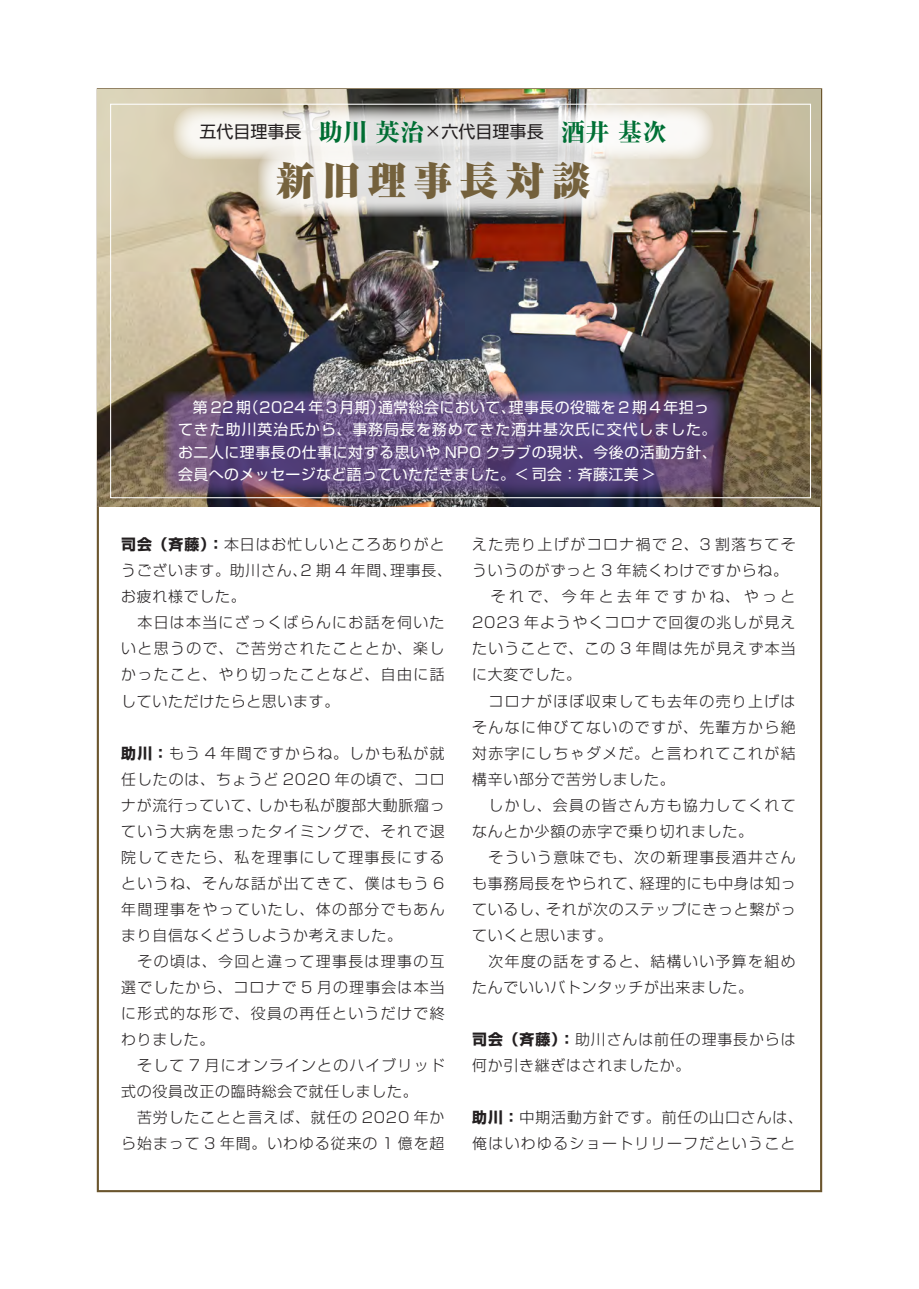
<style>
.page{position:relative;width:919px;height:1289px;background:#fff}
.page>*{position:absolute;margin:0;border:0;box-sizing:border-box;transform-origin:0 0}
.t1{font:900 38.25px "Ryumin Pro";letter-spacing:.2em;color:#6b562e}
.t2{font:800 24.45px "Ryumin Pro";color:#007035}
.t3{font:800 24.45px "Ryumin Pro";color:#006e33}
.t4{font:16.95px "Shin Go Pro";color:#231f20}
.t5{font:300 14.85px/26.1px "Shin Go Pro";letter-spacing:.08em;color:#231f20}
.t6{font:300 14.85px/26.1px "Shin Go Pro";letter-spacing:.05em;color:#231f20}
.t7{font:14.85px/22.4px "Shin Go Pro";letter-spacing:.04em;color:#fff}
.t8{font:300 14.85px/26.1px "Shin Go Pro";letter-spacing:.06em;color:#231f20}
.t9{font:300 14.85px "Shin Go Pro";letter-spacing:.1em;color:#231f20}
.t10{font:300 14.85px "Shin Go Pro";letter-spacing:.24em;color:#231f20}
.s1{font-weight:700}
</style>
<div class="page">
<img style="left:98px;top:89px;width:722px;height:418px">
<svg style="left:163px;top:391px;width:561px;height:104px;background:#5f4b7a"></svg>
<svg style="left:173px;top:106px;width:540px;height:53px"></svg>
<svg style="left:257px;top:147px;width:353px;height:70px"></svg>
<h2 class="t3" style="left:318px;top:112px;width:107px">助川英治</h2>
<p class="t4" style="left:199px;top:117px;width:121px">五代目理事長　</p>
<p class="t4" style="left:424px;top:117px;width:121px">×六代目理事長</p>
<h2 class="t2" style="left:560px;top:112px;width:107px">酒井基次</h2>
<h1 class="t1" style="left:276px;top:150px;width:315px">新旧理事長対談</h1>
<p class="t7" style="left:508px;top:394px;width:202px">理事長の役職を2 期 4 年担っ</p>
<p class="t7" style="left:378px;top:394px;width:139px">通常総会において、</p>
<p class="t7" style="left:178px;top:394px;width:540px">　第22 （期 2024年 3 月期）<br>てきた助川英治氏から、事務局長を務めてきた酒井基次氏に交代しました。お二人に理事長の仕事に対する思いや NPO クラブの現状、今後の活動方針、会員へのメッセージなど語っていただきました。&lt; 司会：斉藤江美 &lt;</p>
<p class="t8" style="left:390px;top:529px;width:63px;text-indent:-269px"><span class="s1">司会（斉藤 ：）</span> 本日はお忙しいところありがと理事長、</p>
<p class="t5" style="left:121px;top:555px;width:325px">うございます。助川さん 2、期 4 年間、<br>お疲れ様でした。<br>　本日は本当にざっくばらんにお話を伺いたいと思うので、ご苦労されたこととか、楽しかったこと、やり切ったことなど、自由に話していただけたらと思います。</p>
<p class="t5" style="left:121px;top:738px;width:325px;text-align:right"><span class="s1">助川：</span>もう 4 年間ですからね。しかも私が就任したのは、ちょうど 2020 年の頃で、コロしかも私が腹部大動脈瘤っ</p>
<p class="t5" style="left:121px;top:790px;width:325px">ナが流行っていて、<br>ていう大病を患ったタイミングで、それで退院してきたら、私を理事にして理事長にするというね、そんな話が出てきて、僕はもう 6年間理事をやっていたし、体の部分でもあんまり自信なくどうしようか考えました。<br>　その頃は、今回と違って理事長は理事の互選でしたから、コロナで 5 月の理事会は本当に形式的な形で、役員の再任というだけで終わりました。<br>　そして 7 月にオンラインとのハイブリッド式の役員改正の臨時総会で就任しました。<br>　苦労したことと言えば、就任の 2020 年から始まって 3 年間。いわゆる従来の 1 億を超</p>
<p class="t9" style="left:472px;top:532px;width:325px">えた売り上げがコロナ禍で 2、3 割落ちてそ</p>
<p class="t6" style="left:472px;top:555px;width:317px">ういうのがずっと 3 年続くわけですからね。</p>
<p class="t10" style="left:472px;top:584px;width:325px">　それで、今年と去年ですかね、やっと</p>
<p class="t5" style="left:472px;top:608px;width:325px">2023 年ようやくコロナで回復の兆しが見え</p>
<p class="t5" style="left:472px;top:634px;width:325px">たいうことで、この 3 年間は先が見えず本当</p>
<p class="t5" style="left:472px;top:660px;width:110px">に大変でした。</p>
<p class="t5" style="left:472px;top:686px;width:325px">　コロナがほぼ収束しても去年の売り上げは</p>
<p class="t5" style="left:472px;top:712px;width:325px">そんなに伸びてないのですが、先輩方から絶</p>
<p class="t5" style="left:472px;top:738px;width:325px">対赤字にしちゃダメだ。と言われてこれが結</p>
<p class="t6" style="left:472px;top:764px;width:204px">構辛い部分で苦労しました。</p>
<p class="t5" style="left:472px;top:790px;width:325px">　しかし、会員の皆さん方も協力してくれて</p>
<p class="t6" style="left:472px;top:816px;width:282px">なんとか少額の赤字で乗り切れました。</p>
<p class="t5" style="left:472px;top:842px;width:325px">　そういう意味でも、次の新理事長酒井さん</p>
<p class="t6" style="left:640px;top:868px;width:157px">経理的にも中身は知っ</p>
<p class="t6" style="left:546px;top:868px;width:251px;text-indent:-74px">も事務局長をやられて、<br>それが次のステップにきっと繋がっ</p>
<p class="t6" style="left:472px;top:894px;width:325px">ているし、<br>ていくと思います。<br>　次年度の話をすると、結構いい予算を組めたんでいいバトンタッチが出来ました。</p>
<p class="t8" style="left:472px;top:1024px;width:325px"><span class="s1">司会（斉藤 ：）</span> 助川さんは前任の理事長からは何か引き継ぎはされましたか。</p>
<p class="t5" style="left:472px;top:1102px;width:332px"><span class="s1">助川：</span>中期活動方針です。前任の山口さんは、俺はいわゆるショートリリーフだということ</p>
</div>
